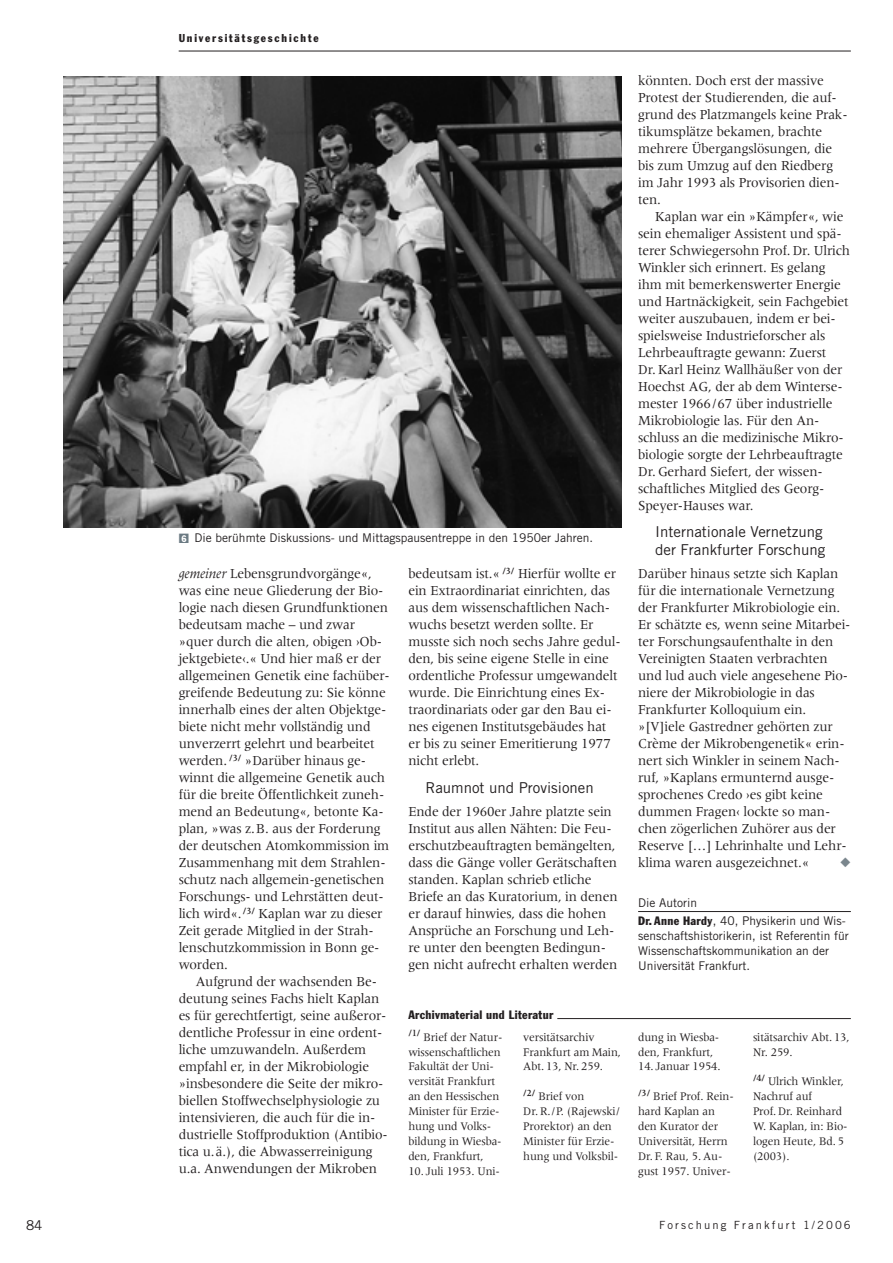
<style>
.page{position:relative;width:893px;height:1263px;background:#fff}
.page>*{position:absolute;margin:0;border:0;box-sizing:border-box;transform-origin:0 0}
.t1{font:15px/18px "Trade Gothic";color:#231f20}
.t2{font:14.25px/17px "Meridien";letter-spacing:-.01em;color:#231f20;scale:.95 1}
.t3{font:13.5px "Trade Gothic";color:#231f20}
.t4{font:12px/14.9px "Meridien";letter-spacing:-.01em;color:#231f20;scale:.95 1}
.t5{font:12px/14.9px "Trade Gothic";color:#231f20}
.t6{font:condensed 12px "Franklin Gothic";letter-spacing:.025em;color:#231f20}
.t7{font:11.25px "Trade Gothic";letter-spacing:.185em;color:#231f20}
.t8{font:condensed 11.25px "Franklin Gothic";letter-spacing:.16em;color:#231f20}
.s1{color:#6b7a83}
.s2{font-family:"Franklin Gothic";font-size:9px;color:#fff}
.s3{font-style:italic}
.s4{font-family:"Franklin Gothic";font-stretch:condensed}
</style>
<div class="page">
<hr style="left:179px;top:51px;width:671px;height:1px;background:#231f20">
<hr style="left:638px;top:911px;width:212px;height:1px;background:#231f20">
<hr style="left:557px;top:1018px;width:293px;height:1px;background:#231f20">
<img style="left:64px;top:77px;width:557px;height:450px">
<p class="t8" style="left:179px;top:34px;width:141px">Universitätsgeschichte</p>
<p class="t5" style="left:179px;top:532px;width:416px"><span class="s1">■</span><span class="s2">6</span> Die berühmte Diskussions- und Mittagspausentreppe in den 1950er Jahren.</p>
<p class="t2" style="left:179px;top:566px;width:224px"><span class="s3">gemeiner</span> Lebensgrundvorgänge«, was eine neue Gliederung der Bio&shy;logie nach diesen Grundfunktionen bedeutsam mache – und zwar »quer durch die alten, obigen ›Ob&shy;jektgebiete‹.« Und hier maß er der allgemeinen Genetik eine fachüber&shy;greifende Bedeutung zu: Sie könne innerhalb eines der alten Objektge&shy;biete nicht mehr vollständig und unverzerrt gelehrt und bearbeitet werden. <sup>/3/</sup> »Darüber hinaus ge&shy;winnt die allgemeine Genetik auch für die breite Öffentlichkeit zuneh&shy;mend an Bedeutung«, betonte Ka&shy;plan, »was z.B. aus der Forderung der deutschen Atomkommission im<br>Zusammenhang mit dem Strahlen&shy;schutz nach allgemein-genetischen<br>Forschungs- und Lehrstätten deut&shy;lich wird«.<sup>/3/</sup> Kaplan war zu dieser<br>Zeit gerade Mitglied in der Strah&shy;lenschutzkommission in Bonn ge&shy;worden.</p>
<p class="t2" style="left:179px;top:974px;width:222px;text-indent:17px">Aufgrund der wachsenden Be&shy;deutung seines Fachs hielt Kaplan es für gerechtfertigt, seine außeror&shy;dentliche Professur in eine ordent&shy;liche umzuwandeln. Außerdem empfahl er, in der Mikrobiologie »insbesondere die Seite der mikro&shy;biellen Stoffwechselphysiologie zu intensivieren, die auch für die in&shy;dustrielle Stoffproduktion (Antibio&shy;tica u.ä.), die Abwasserreinigung u.a. Anwendungen der Mikroben</p>
<p class="t2" style="left:408px;top:566px;width:225px">bedeutsam ist.« <sup>/3/</sup> Hierfür wollte er ein Extraordinariat einrichten, das aus dem wissenschaftlichen Nach&shy;wuchs besetzt werden sollte. Er musste sich noch sechs Jahre gedul&shy;den, bis seine eigene Stelle in eine ordentliche Professur umgewandelt wurde. Die Einrichtung eines Ex&shy;traordinariats oder gar den Bau ei&shy;nes eigenen Institutsgebäudes hat er bis zu seiner Emeritierung 1977 nicht erlebt.</p>
<p class="t1" style="left:425px;top:780px;width:170px">Raumnot und Provisionen</p>
<p class="t2" style="left:408px;top:804px;width:222px">Ende der 1960er Jahre platzte sein Institut aus allen Nähten: Die Feu&shy;erschutzbeauftragten bemängelten, dass die Gänge voller Gerätschaften standen. Kaplan schrieb etliche Briefe an das Kuratorium, in denen er darauf hinwies, dass die hohen Ansprüche an Forschung und Leh&shy;re unter den beengten Bedingun&shy;gen nicht aufrecht erhalten werden</p>
<p class="t6" style="left:408px;top:1011px;width:146px">Archivmaterial und Literatur</p>
<p class="t4" style="left:408px;top:1030px;width:100px"><sup>/1/</sup> Brief der Natur&shy;wissenschaftlichen<br>Fakultät der Uni&shy;versität Frankfurt an den Hessischen<br>Minister für Erzie&shy;hung und Volks&shy;bildung in Wiesba&shy;den, Frankfurt,</p>
<p class="t4" style="left:408px;top:1164px;width:98px">10. Juli 1953. Uni-</p>
<p class="t4" style="left:523px;top:1030px;width:104px">versitätsarchiv<br>Frankfurt am Main,<br>Abt. 13, Nr. 259.</p>
<p class="t4" style="left:523px;top:1090px;width:103px"><sup>/2/</sup> Brief von<br>Dr. R./P. (Rajewski/<br>Prorektor) an den<br>Minister für Erzie&shy;hung und Volksbil-</p>
<p class="t2" style="left:638px;top:73px;width:222px">könnten. Doch erst der massive<br>Protest der Studierenden, die auf&shy;grund des Platzmangels keine Prak&shy;tikumsplätze bekamen, brachte mehrere Übergangslösungen, die bis zum Umzug auf den Riedberg im Jahr 1993 als Provisorien dien&shy;ten.</p>
<p class="t2" style="left:638px;top:209px;width:224px;text-indent:17px">Kaplan war ein »Kämpfer«, wie sein ehemaliger Assistent und spä&shy;terer Schwiegersohn Prof. Dr. Ulrich Winkler sich erinnert. Es gelang ihm mit bemerkenswerter Energie und Hartnäckigkeit, sein Fachgebiet weiter auszubauen, indem er bei&shy;spielsweise Industrieforscher als Lehrbeauftragte gewann: Zuerst<br>Dr. Karl Heinz Wallhäußer von der Hoechst AG, der ab dem Winterse&shy;mester 1966/67 über industrielle Mikrobiologie las. Für den An&shy;schluss an die medizinische Mikro&shy;biologie sorgte der Lehrbeauftragte Dr. Gerhard Siefert, der wissen&shy;schaftliches Mitglied des Georg-Speyer-Hauses war.</p>
<p class="t1" style="left:655px;top:524px;width:171px">Internationale Vernetzung der Frankfurter Forschung</p>
<p class="t2" style="left:638px;top:566px;width:225px">Darüber hinaus setzte sich Kaplan für die internationale Vernetzung der Frankfurter Mikrobiologie ein.<br>Er schätzte es, wenn seine Mitarbei&shy;ter Forschungsaufenthalte in den Vereinigten Staaten verbrachten und lud auch viele angesehene Pio&shy;niere der Mikrobiologie in das Frankfurter Kolloquium ein. »[V]iele Gastredner gehörten zur Crème der Mikrobengenetik« erin&shy;nert sich Winkler in seinem Nach&shy;ruf, »Kaplans ermunternd ausge&shy;sprochenes Credo ›es gibt keine dummen Fragen‹ lockte so man&shy;chen zögerlichen Zuhörer aus der Reserve […] Lehrinhalte und Lehr&shy;klima waren ausgezeichnet.«</p>
<p class="t5" style="left:638px;top:895px;width:209px;line-height:18.1px">Die Autorin<br><span class="s4">Dr. Anne Hardy</span>, 40, Physikerin und Wis-</p>
<p class="t5" style="left:638px;top:929px;width:212px">senschaftshistorikerin, ist Referentin für<br>Wissenschaftskommunikation an der<br>Universität Frankfurt.</p>
<p class="t4" style="left:638px;top:1030px;width:87px">dung in Wiesba&shy;den, Frankfurt,</p>
<p class="t4" style="left:638px;top:1060px;width:88px">14. Januar 1954.</p>
<p class="t4" style="left:638px;top:1090px;width:102px"><sup>/3/</sup> Brief Prof. Rein&shy;hard Kaplan an den Kurator der<br>Universität, Herrn<br>Dr. F. Rau, 5. Au&shy;gust 1957. Univer-</p>
<p class="t4" style="left:753px;top:1030px;width:103px">sitätsarchiv Abt. 13,<br>Nr. 259.</p>
<p class="t4" style="left:753px;top:1075px;width:101px"><sup>/4/</sup> Ulrich Winkler,<br>Nachruf auf<br>Prof. Dr. Reinhard<br>W. Kaplan, in: Bio&shy;logen Heute, Bd. 5 (2003).</p>
<p class="t3" style="left:26px;top:1220px;width:18px">84</p>
<p class="t7" style="left:659px;top:1221px;width:193px">Forschung Frankfurt 1/2006</p>
</div>
